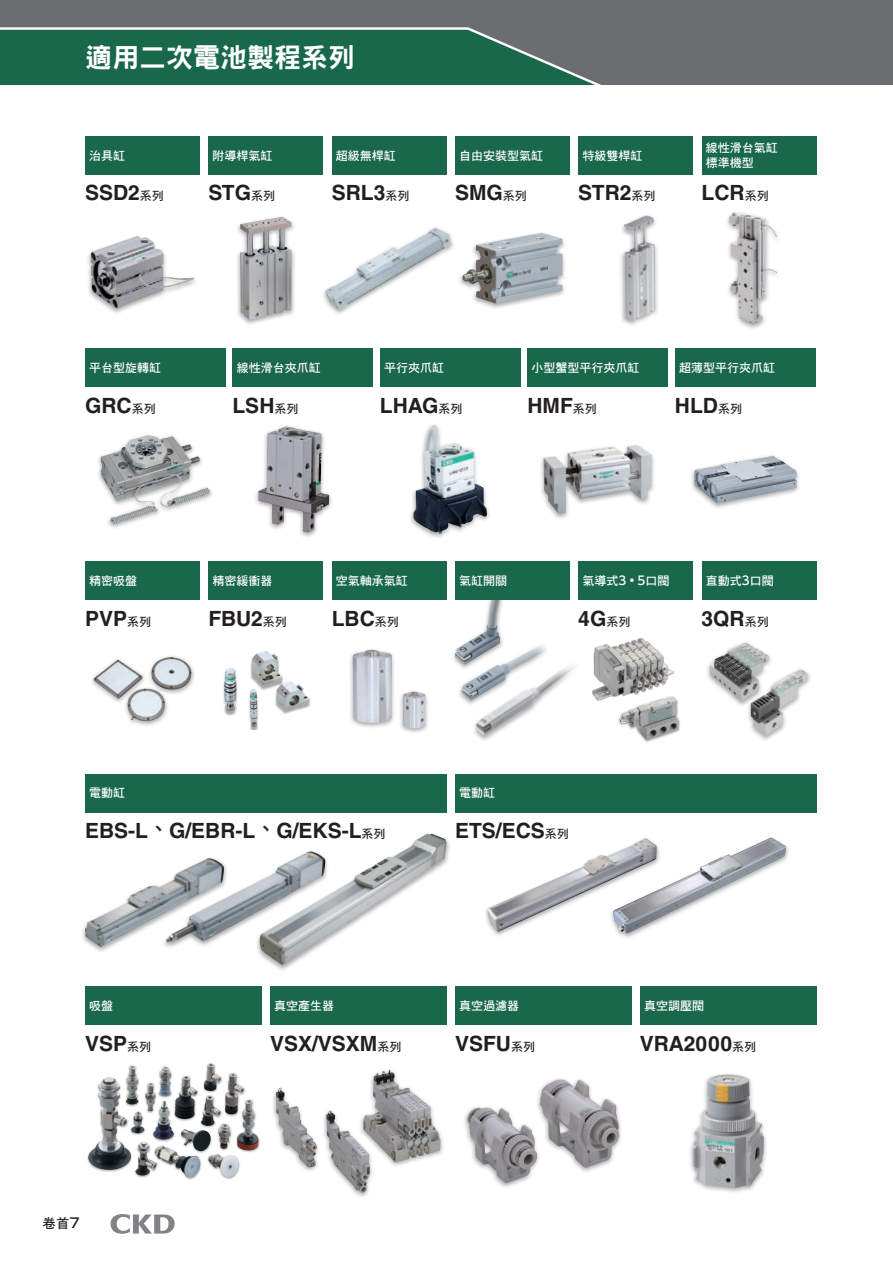
<style>
.page{position:relative;width:893px;height:1263px;background:#fff}
.page>*{position:absolute;margin:0;border:0;box-sizing:border-box;transform-origin:0 0}
.t1{font:27px "DF Hei Std W9";color:#fff}
.t2{font:700 21px "Helvetica LT Std";color:#231f20}
.t3{font:13.5px "DF Hei Std W7";color:#231f20}
.t4{font:12px/15px "DF Hei Std W7";color:#fff}
.s1{font-family:"DF Hei Std W7";font-weight:400;font-size:12px}
.s2{font-family:"UD Shin Go Pro";font-weight:500}
.s3{font-family:"DF Hei Std W9";font-weight:400}
.s4{font-family:"Shin Go Pro";font-weight:500}
</style>
<div class="page">
<div style="left:0;top:0;width:893px;height:85px;background:#6c6d70"></div>
<svg style="left:0;top:27px;width:601px;height:58px;background:#2c6e57"></svg>
<svg style="left:111px;top:1214px;width:64px;height:20px"></svg>
<div style="left:472px;top:659px;width:112px;height:83px;background:#231f20;opacity:.4"></div>
<img style="left:476px;top:659px;width:108px;height:77px">
<img style="left:455px;top:600px;width:48px;height:63px">
<div style="left:457px;top:642px;width:93px;height:65px;background:#231f20;opacity:.4"></div>
<img style="left:462px;top:642px;width:87px;height:59px">
<div style="left:85px;top:136px;width:115px;height:38px;background:#19684c"></div>
<div style="left:85px;top:349px;width:140px;height:38px;background:#19684c"></div>
<div style="left:85px;top:561px;width:115px;height:39px;background:#19684c"></div>
<div style="left:85px;top:986px;width:176px;height:39px;background:#19684c"></div>
<div style="left:270px;top:986px;width:176px;height:39px;background:#19684c"></div>
<div style="left:455px;top:986px;width:176px;height:39px;background:#19684c"></div>
<div style="left:640px;top:986px;width:176px;height:39px;background:#19684c"></div>
<div style="left:208px;top:136px;width:115px;height:38px;background:#19684c"></div>
<div style="left:232px;top:349px;width:141px;height:38px;background:#19684c"></div>
<div style="left:208px;top:561px;width:115px;height:39px;background:#19684c"></div>
<div style="left:85px;top:774px;width:361px;height:38px;background:#19684c"></div>
<div style="left:332px;top:136px;width:114px;height:38px;background:#19684c"></div>
<div style="left:380px;top:349px;width:140px;height:38px;background:#19684c"></div>
<div style="left:332px;top:561px;width:114px;height:39px;background:#19684c"></div>
<div style="left:455px;top:136px;width:115px;height:38px;background:#19684c"></div>
<div style="left:527px;top:349px;width:141px;height:38px;background:#19684c"></div>
<div style="left:455px;top:561px;width:115px;height:39px;background:#19684c"></div>
<div style="left:578px;top:136px;width:115px;height:38px;background:#19684c"></div>
<div style="left:675px;top:349px;width:140px;height:38px;background:#19684c"></div>
<div style="left:578px;top:561px;width:115px;height:39px;background:#19684c"></div>
<div style="left:702px;top:561px;width:114px;height:39px;background:#19684c"></div>
<div style="left:702px;top:136px;width:114px;height:38px;background:#19684c"></div>
<div style="left:86px;top:234px;width:112px;height:81px;background:#231f20;opacity:.4"></div>
<img style="left:91px;top:236px;width:103px;height:73px">
<div style="left:619px;top:213px;width:40px;height:114px;background:#231f20;opacity:.4"></div>
<img style="left:623px;top:215px;width:32px;height:106px">
<div style="left:235px;top:214px;width:61px;height:112px;background:#231f20;opacity:.4"></div>
<img style="left:240px;top:217px;width:51px;height:103px">
<div style="left:725px;top:210px;width:56px;height:120px;background:#231f20;opacity:.4"></div>
<img style="left:729px;top:212px;width:48px;height:112px">
<img style="left:325px;top:227px;width:127px;height:83px">
<div style="left:458px;top:231px;width:109px;height:79px;background:#231f20;opacity:.4"></div>
<img style="left:462px;top:233px;width:100px;height:71px">
<div style="left:96px;top:433px;width:118px;height:97px;background:#231f20;opacity:.4"></div>
<img style="left:100px;top:435px;width:53px;height:89px">
<div style="left:91px;top:654px;width:103px;height:73px;background:#231f20;opacity:.4"></div>
<img style="left:94px;top:657px;width:97px;height:64px">
<img style="left:223px;top:651px;width:88px;height:78px">
<div style="left:348px;top:648px;width:82px;height:87px;background:#231f20;opacity:.4"></div>
<img style="left:353px;top:650px;width:72px;height:78px">
<div style="left:617px;top:695px;width:64px;height:48px;background:#231f20;opacity:.5"></div>
<img style="left:628px;top:702px;width:44px;height:9px">
<div style="left:592px;top:638px;width:82px;height:64px;background:#231f20;opacity:.5"></div>
<img style="left:619px;top:638px;width:22px;height:7px">
<div style="left:706px;top:640px;width:107px;height:102px;background:#231f20;opacity:.4"></div>
<img style="left:710px;top:642px;width:98px;height:94px">
<div style="left:254px;top:424px;width:79px;height:115px;background:#231f20;opacity:.4"></div>
<img style="left:258px;top:426px;width:71px;height:107px">
<div style="left:690px;top:454px;width:111px;height:55px;background:#231f20;opacity:.4"></div>
<img style="left:694px;top:456px;width:103px;height:47px">
<div style="left:539px;top:443px;width:117px;height:77px;background:#231f20;opacity:.4"></div>
<img style="left:544px;top:445px;width:107px;height:69px">
<div style="left:409px;top:423px;width:82px;height:117px;background:#231f20;opacity:.4"></div>
<img style="left:413px;top:425px;width:74px;height:109px">
<div style="left:455px;top:774px;width:361px;height:38px;background:#19684c"></div>
<img style="left:488px;top:855px;width:121px;height:77px">
<div style="left:609px;top:835px;width:182px;height:105px;background:#231f20;opacity:.4"></div>
<img style="left:613px;top:838px;width:173px;height:96px">
<div style="left:81px;top:856px;width:147px;height:97px;background:#231f20;opacity:.4"></div>
<img style="left:85px;top:858px;width:76px;height:89px">
<div style="left:161px;top:849px;width:168px;height:100px;background:#231f20;opacity:.4"></div>
<img style="left:166px;top:851px;width:89px;height:92px">
<div style="left:255px;top:832px;width:196px;height:140px;background:#231f20;opacity:.4"></div>
<img style="left:259px;top:833px;width:188px;height:133px">
<div style="left:86px;top:1062px;width:174px;height:118px;background:#231f20;opacity:.4"></div>
<img style="left:126px;top:1063px;width:95px;height:41px">
<div style="left:463px;top:1077px;width:160px;height:112px;background:#231f20;opacity:.4"></div>
<img style="left:467px;top:1079px;width:152px;height:104px">
<div style="left:271px;top:1068px;width:174px;height:131px;background:#231f20;opacity:.4"></div>
<img style="left:363px;top:1069px;width:77px;height:93px">
<div style="left:688px;top:1072px;width:80px;height:122px;background:#231f20;opacity:.4"></div>
<img style="left:692px;top:1074px;width:72px;height:114px">
<p class="t1" style="left:85px;top:43px;width:271px">適用二次電池製程系列</p>
<p class="t4" style="left:89px;top:148px;width:37px">治具缸</p>
<p class="t4" style="left:213px;top:148px;width:61px">附導桿氣缸</p>
<p class="t4" style="left:336px;top:148px;width:62px">超級無桿缸</p>
<p class="t4" style="left:459px;top:148px;width:85px">自由安裝型氣缸</p>
<p class="t4" style="left:583px;top:148px;width:61px">特級雙桿缸</p>
<p class="t4" style="left:706px;top:140px;width:73px">線性滑台氣缸標準機型</p>
<p class="t2" style="left:85px;top:180px;width:80px">SSD2<span class="s1">系列</span></p>
<p class="t2" style="left:208px;top:180px;width:68px">STG<span class="s1">系列</span></p>
<p class="t2" style="left:332px;top:180px;width:79px">SRL3<span class="s1">系列</span></p>
<p class="t2" style="left:455px;top:180px;width:73px">SMG<span class="s1">系列</span></p>
<p class="t2" style="left:578px;top:180px;width:79px">STR2<span class="s1">系列</span></p>
<p class="t2" style="left:702px;top:180px;width:69px">LCR<span class="s1">系列</span></p>
<p class="t4" style="left:89px;top:360px;width:73px">平台型旋轉缸</p>
<p class="t2" style="left:85px;top:393px;width:72px">GRC<span class="s1">系列</span></p>
<p class="t4" style="left:237px;top:360px;width:85px">線性滑台夾爪缸</p>
<p class="t2" style="left:232px;top:393px;width:67px">LSH<span class="s1">系列</span></p>
<p class="t4" style="left:384px;top:360px;width:61px">平行夾爪缸</p>
<p class="t2" style="left:380px;top:393px;width:84px">LHAG<span class="s1">系列</span></p>
<p class="t4" style="left:532px;top:360px;width:109px">小型蟹型平行夾爪缸</p>
<p class="t2" style="left:527px;top:393px;width:71px">HMF<span class="s1">系列</span></p>
<p class="t4" style="left:679px;top:360px;width:97px">超薄型平行夾爪缸</p>
<p class="t2" style="left:675px;top:393px;width:69px">HLD<span class="s1">系列</span></p>
<p class="t4" style="left:89px;top:573px;width:49px">精密吸盤</p>
<p class="t2" style="left:85px;top:605px;width:68px">PVP<span class="s1">系列</span></p>
<p class="t4" style="left:213px;top:573px;width:61px">精密緩衝器</p>
<p class="t2" style="left:208px;top:605px;width:80px">FBU2<span class="s1">系列</span></p>
<p class="t4" style="left:336px;top:573px;width:74px">空氣軸承氣缸</p>
<p class="t2" style="left:332px;top:605px;width:69px">LBC<span class="s1">系列</span></p>
<p class="t4" style="left:459px;top:573px;width:49px">氣缸開關</p>
<p class="t4" style="left:583px;top:573px;width:88px">氣導式<span class="s2">3 • 5</span>口閥</p>
<p class="t4" style="left:706px;top:573px;width:69px">直動式<span class="s2">3</span>口閥</p>
<p class="t2" style="left:578px;top:605px;width:54px">4G<span class="s1">系列</span></p>
<p class="t2" style="left:702px;top:605px;width:69px">3QR<span class="s1">系列</span></p>
<p class="t4" style="left:89px;top:785px;width:37px">電動缸</p>
<p class="t2" style="left:85px;top:818px;width:302px">EBS-L<span class="s3">、</span>G/EBR-L<span class="s3">、</span>G/EKS-L<span class="s1">系列</span></p>
<p class="t4" style="left:459px;top:785px;width:37px">電動缸</p>
<p class="t2" style="left:455px;top:818px;width:115px">ETS/ECS<span class="s1">系列</span></p>
<p class="t4" style="left:89px;top:998px;width:25px">吸盤</p>
<p class="t4" style="left:274px;top:998px;width:61px">真空產生器</p>
<p class="t4" style="left:459px;top:998px;width:61px">真空過濾器</p>
<p class="t4" style="left:644px;top:998px;width:61px">真空調壓閥</p>
<p class="t2" style="left:85px;top:1030px;width:68px">VSP<span class="s1">系列</span></p>
<p class="t2" style="left:270px;top:1030px;width:133px">VSX/VSXM<span class="s1">系列</span></p>
<p class="t2" style="left:455px;top:1030px;width:82px">VSFU<span class="s1">系列</span></p>
<p class="t2" style="left:640px;top:1030px;width:118px">VRA2000<span class="s1">系列</span></p>
<p class="t3" style="left:43px;top:1216px;width:39px">卷首<span class="s4">7</span></p>
</div>
